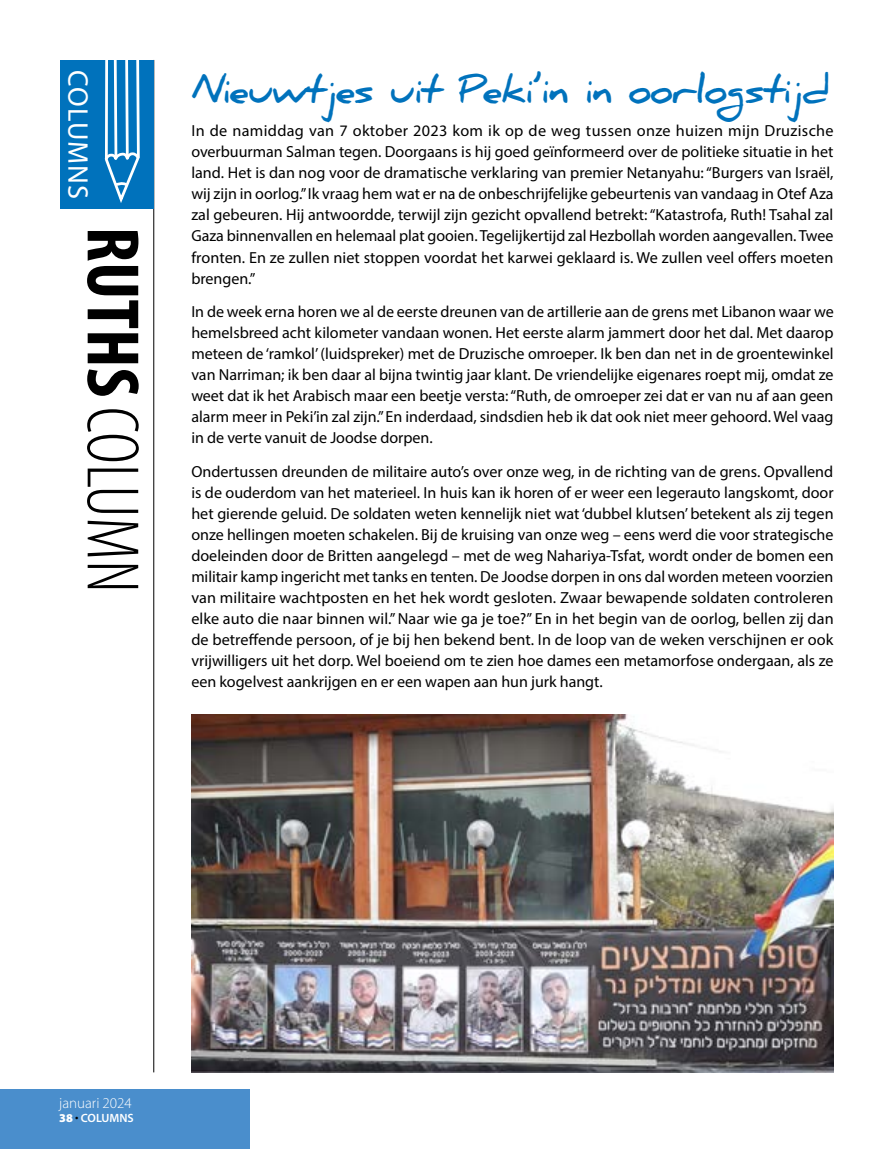
<style>
.page{position:relative;width:893px;height:1149px;background:#fff}
.page>*{position:absolute;margin:0;border:0;box-sizing:border-box;transform-origin:0 0}
.t1{font:300 condensed 75px "Myriad Pro";letter-spacing:-.01em;color:#000}
.t2{font:700 37.5px "Daniel";letter-spacing:-.025em;color:#0072bc}
.t3{font:28.5px "Myriad Pro";letter-spacing:.04em;color:#fff}
.t4{font:16.05px/21px "Myriad Pro";color:#000;text-align:justify}
.t5{font:300 15px "Myriad Pro";color:#fff}
.t6{font:600 12px "Myriad Pro";color:#fff}
.s1{font-weight:700}
.s2{font-weight:900}
.s3{font-weight:900;color:#000}
</style>
<div class="page">
<hr style="left:153px;top:60px;width:1px;height:1011px;background:#000">
<div style="left:61px;top:60px;width:93px;height:149px;background:#0072bc"></div>
<svg style="left:104px;top:60px;width:36px;height:143px"></svg>
<img style="left:191px;top:714px;width:642px;height:357px">
<div style="left:0;top:1089px;width:249px;height:59px;background:#4a8ecc"></div>
<h3 class="t3" style="left:96px;top:70px;width:130px;rotate:90deg">COLUMNS</h3>
<h1 class="t1" style="left:157px;top:226px;width:367px;rotate:90deg"><span class="s1">RUTHS</span> COLUMN</h1>
<h2 class="t2" style="left:191px;top:68px;width:640px">Nieuwtjes uit Peki’in in oorlogstijd</h2>
<p class="t4" style="left:191px;top:120px;width:644px">In de namiddag van 7 oktober 2023 kom ik op de weg tussen onze huizen mijn Druzische overbuurman Salman tegen. Doorgaans is hij goed geïnformeerd over de politieke situatie in het land. Het is dan nog voor de dramatische verklaring van premier Netanyahu: “Burgers van Israël, wij zijn in oorlog.” Ik vraag hem wat er na de onbeschrijfelijke gebeurtenis van vandaag in Otef Aza zal gebeuren. Hij antwoordde, terwijl zijn gezicht opvallend betrekt: “Katastrofa, Ruth! Tsahal zal Gaza binnenvallen en helemaal plat gooien. Tegelijkertijd zal Hezbollah worden aangevallen. Twee fronten. En ze zullen niet stoppen voordat het karwei geklaard is. We zullen veel offers moeten brengen.”</p>
<p class="t4" style="left:191px;top:301px;width:644px">In de week erna horen we al de eerste dreunen van de artillerie aan de grens met Libanon waar we hemelsbreed acht kilometer vandaan wonen. Het eerste alarm jammert door het dal. Met daarop meteen de ‘ramkol’ (luidspreker) met de Druzische omroeper. Ik ben dan net in de groentewinkel van Narriman; ik ben daar al bijna twintig jaar klant. De vriendelijke eigenares roept mij, omdat ze weet dat ik het Arabisch maar een beetje versta: “Ruth, de omroeper zei dat er van nu af aan geen alarm meer in Peki’in zal zijn.” En inderdaad, sindsdien heb ik dat ook niet meer gehoord. Wel vaag in de verte vanuit de Joodse dorpen.</p>
<p class="t4" style="left:191px;top:461px;width:644px">Ondertussen dreunden de militaire auto’s over onze weg, in de richting van de grens. Opvallend is de ouderdom van het materieel. In huis kan ik horen of er weer een legerauto langskomt, door het gierende geluid. De soldaten weten kennelijk niet wat ‘dubbel klutsen’ betekent als zij tegen onze hellingen moeten schakelen. Bij de kruising van onze weg – eens werd die voor strategische doeleinden door de Britten aangelegd – met de weg Nahariya-Tsfat, wordt onder de bomen een militair kamp ingericht met tanks en tenten. De Joodse dorpen in ons dal worden meteen voorzien van militaire wachtposten en het hek wordt gesloten. Zwaar bewapende soldaten controleren elke auto die naar binnen wil.” Naar wie ga je toe?” En in het begin van de oorlog, bellen zij dan de betreffende persoon, of je bij hen bekend bent. In de loop van de weken verschijnen er ook vrijwilligers uit het dorp. Wel boeiend om te zien hoe dames een metamorfose ondergaan, als ze een kogelvest aankrijgen en er een wapen aan hun jurk hangt.</p>
<p class="t5" style="left:59px;top:1093px;width:74px">januari 2024</p>
<p class="t6" style="left:59px;top:1109px;width:76px"><span class="s2">38</span> <span class="s3">·</span> COLUMNS</p>
</div>
